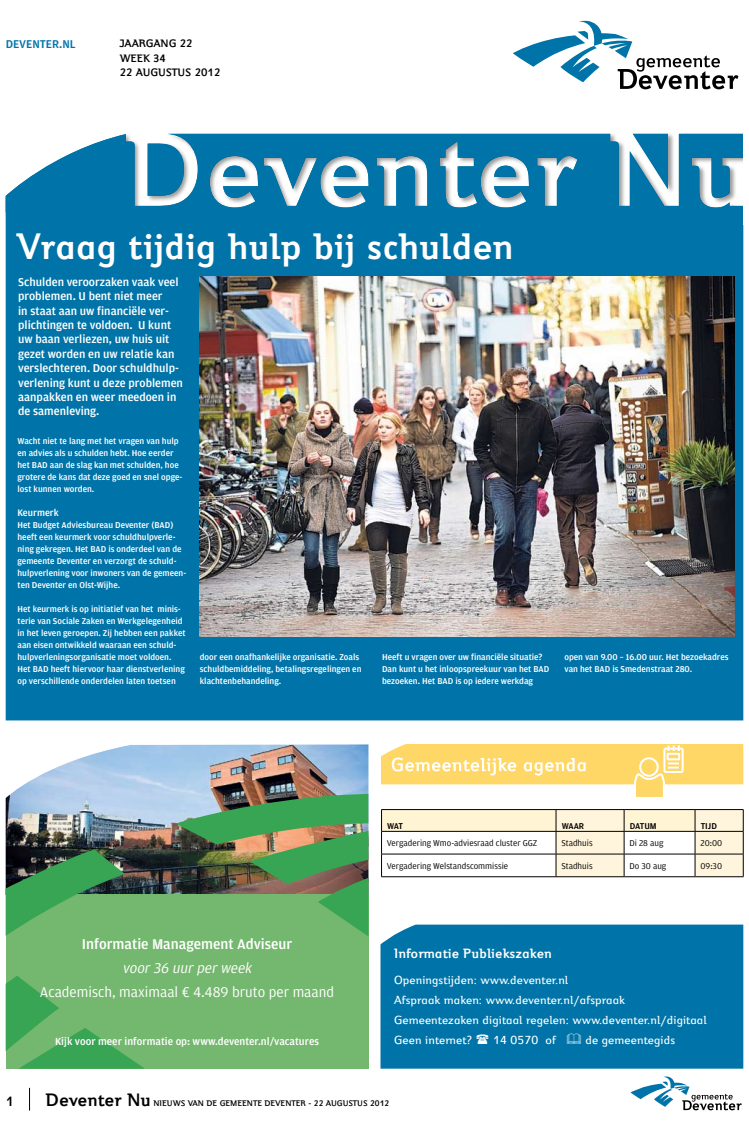
<style>
.page{position:relative;width:749px;height:1129px;background:#fff}
.page>*{position:absolute;margin:0;border:0;box-sizing:border-box;transform-origin:0 0}
.t1{font:700 41px "Jeunesse Std";letter-spacing:-.01em;color:#fff}
.t2{font:700 20px "Jeunesse Std";color:#000}
.t3{font:15px "Amplitude";color:#fff}
.t4{font:500 15px "Amplitude";color:#fff}
.t5{font:700 15px "Jeunesse Std";color:#fff}
.t6{font:italic 15px "Amplitude";color:#fff}
.t7{font:500 13px/20px "Jeunesse Std";letter-spacing:.01em;color:#fff}
.t8{font:500 12px/14.4px "Amplitude";color:#fff}
.t9{font:700 12px/14.4px "Jeunesse Std";color:#000}
.t10{font:500 12px "Amplitude";color:#0074a8}
.t11{font:500 11px "Amplitude";color:#fff}
.t12{font:500 10px "Amplitude";color:#fff}
.t13{font:500 9px/12px "Amplitude";color:#fff}
.t14{font:9px "Amplitude";color:#000}
.t15{font:700 9px "Jeunesse Std";color:#000}
.t16{font:500 9px "Amplitude";color:#000}
</style>
<div class="page">
<svg style="left:29px;top:1087px;width:1px;height:23px"></svg>
<svg style="left:630px;top:1076px;width:111px;height:34px"></svg>
<div style="left:6px;top:220px;width:737px;height:500px;background:#0074a8"></div>
<div style="left:4px;top:131px;width:744px;height:89px;background:#000;opacity:.4"></div>
<svg style="left:6px;top:134px;width:737px;height:75px;fill:#0074a8"></svg>
<div style="left:6px;top:209px;width:737px;height:11px;background:#0074a8"></div>
<div style="left:743px;top:120px;width:5px;height:104px;background:#fff"></div>
<img style="left:199px;top:276px;width:535px;height:360px">
<svg style="left:513px;top:21px;width:225px;height:68px"></svg>
<img style="left:6px;top:744px;width:362px;height:149px">
<div style="left:6px;top:894px;width:362px;height:174px;background:#74b76e"></div>
<img style="left:175px;top:793px;width:193px;height:143px">
<svg style="left:6px;top:849px;width:119px;height:86px"></svg>
<svg style="left:6px;top:976px;width:138px;height:92px"></svg>
<div style="left:380px;top:924px;width:363px;height:144px;background:#0074a8"></div>
<hr style="left:381px;top:876px;width:175px;height:1px;background:#000">
<hr style="left:556px;top:876px;width:68px;height:1px;background:#000">
<hr style="left:624px;top:876px;width:71px;height:1px;background:#000">
<svg style="left:381px;top:809px;width:362px;height:67px"></svg>
<hr style="left:695px;top:853px;width:48px;height:1px;background:#000">
<hr style="left:695px;top:876px;width:48px;height:1px;background:#000">
<svg style="left:381px;top:744px;width:362px;height:53px"></svg>
<svg style="left:476px;top:1034px;width:12px;height:10px"></svg>
<svg style="left:567px;top:1033px;width:13px;height:11px"></svg>
<h3 class="t10" style="left:6px;top:37px;width:71px">DEVENTER.NL</h3>
<h3 class="t9" style="left:120px;top:36px;width:102px">JAARGANG 22<br>WEEK 34<br>22 AUGUSTUS 2012</h3>
<h1 class="t1" style="left:16px;top:223px;width:499px">Vraag tijdig hulp bij schulden</h1>
<p class="t8" style="left:18px;top:275px;width:166px">Schulden veroorzaken vaak veel problemen. U bent niet meer<br>in staat aan uw financiële ver&shy;plichtingen te voldoen. U kunt uw baan verliezen, uw huis uit gezet worden en uw relatie kan verslechteren. Door schuldhulp&shy;verlening kunt u deze problemen aanpakken en weer meedoen in de samenleving.</p>
<p class="t13" style="left:17px;top:435px;width:166px">Wacht niet te lang met het vragen van hulp en advies als u schulden hebt. Hoe eerder het BAD aan de slag kan met schulden, hoe grotere de kans dat deze goed en snel opge&shy;lost kunnen worden.</p>
<p class="t12" style="left:17px;top:507px;width:43px">Keurmerk</p>
<p class="t13" style="left:17px;top:519px;width:170px">Het Budget Adviesbureau Deventer (BAD) heeft een keurmerk voor schuldhulpverle&shy;ning gekregen. Het BAD is onderdeel van de gemeente Deventer en verzorgt de schuld&shy;hulpverlening voor inwoners van de gemeen&shy;ten Deventer en Olst-Wijhe.</p>
<p class="t13" style="left:17px;top:603px;width:169px">Het keurmerk is op initiatief van het minis&shy;terie van Sociale Zaken en Werkgelegenheid in het leven geroepen. Zij hebben een pakket aan eisen ontwikkeld waaraan een schuld&shy;hulpverleningsorganisatie moet voldoen.<br>Het BAD heeft hiervoor haar dienstverlening op verschillende onderdelen laten toetsen</p>
<p class="t13" style="left:200px;top:651px;width:163px">door een onafhankelijke organisatie. Zoals schuldbemiddeling, betalingsregelingen en klachtenbehandeling.</p>
<p class="t13" style="left:382px;top:651px;width:169px">Heeft u vragen over uw financiële situatie?<br>Dan kunt u het inloopspreekuur van het BAD bezoeken. Het BAD is op iedere werkdag</p>
<p class="t13" style="left:564px;top:651px;width:166px">open van 9.00 – 16.00 uur. Het bezoekadres van het BAD is Smedenstraat 280.</p>
<p class="t16" style="left:387px;top:820px;width:17px">WAT</p>
<p class="t16" style="left:561px;top:820px;width:24px">WAAR</p>
<p class="t16" style="left:629px;top:820px;width:28px">DATUM</p>
<p class="t16" style="left:700px;top:820px;width:18px">TIJD</p>
<p class="t14" style="left:387px;top:838px;width:152px">Vergadering Wmo-adviesraad cluster GGZ</p>
<p class="t14" style="left:561px;top:838px;width:33px">Stadhuis</p>
<p class="t14" style="left:629px;top:838px;width:35px">Di 28 aug</p>
<p class="t14" style="left:700px;top:838px;width:23px">20:00</p>
<p class="t14" style="left:387px;top:860px;width:123px">Vergadering Welstandscommissie</p>
<p class="t14" style="left:561px;top:860px;width:33px">Stadhuis</p>
<p class="t14" style="left:629px;top:860px;width:38px">Do 30 aug</p>
<p class="t14" style="left:700px;top:860px;width:23px">09:30</p>
<h3 class="t4" style="left:82px;top:935px;width:212px">Informatie Management Adviseur</h3>
<h3 class="t6" style="left:123px;top:959px;width:133px">voor36 uurperweek</h3>
<h3 class="t3" style="left:40px;top:983px;width:295px">Academisch, maximaal € 4.489 bruto per maand</h3>
<p class="t11" style="left:55px;top:1034px;width:265px">Kijk voor meer informatie op: www.deventer.nl/vacatures</p>
<h3 class="t5" style="left:394px;top:944px;width:159px">Informatie Publiekszaken</h3>
<h3 class="t7" style="left:394px;top:970px;width:314px">Openingstijden: www.deventer.nl<br>Afspraak maken: www.deventer.nl/afspraak Gemeentezaken digitaal regelen: www.deventer.nl/digitaal Geen internet?</h3>
<h3 class="t7" style="left:493px;top:1030px;width:64px">14 0570 of</h3>
<h3 class="t7" style="left:585px;top:1030px;width:91px">de gemeentegids</h3>
<h2 class="t2" style="left:45px;top:1087px;width:107px">Deventer Nu</h2>
<p class="t15" style="left:153px;top:1097px;width:179px">NIEUWS VAN DE GEMEENTE DEVENTER - 22 augustus</p>
<p class="t15" style="left:370px;top:1097px;width:21px">2012</p>
</div>
